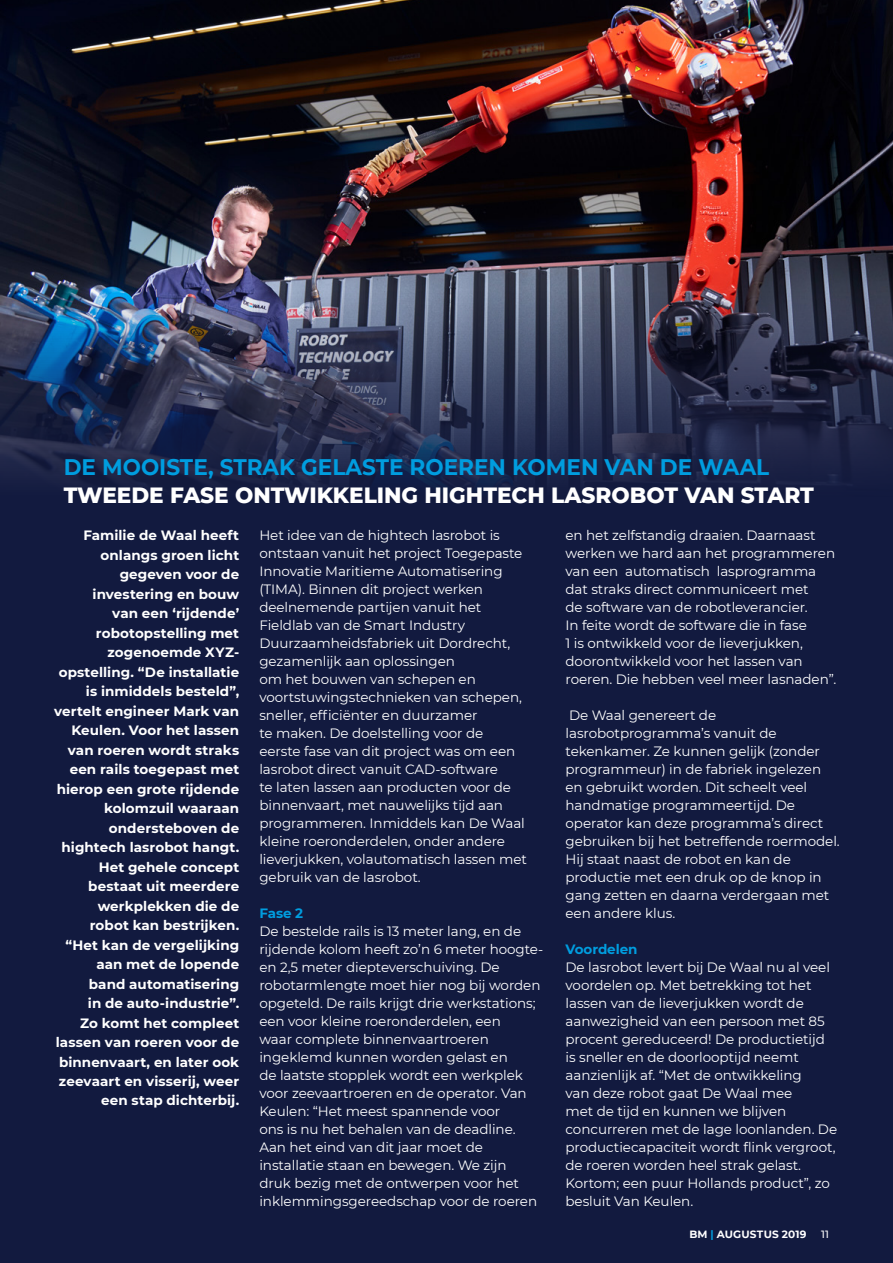
<style>
.page{position:relative;width:893px;height:1263px;background:#121a3f}
.page>*{position:absolute;margin:0;border:0;box-sizing:border-box;transform-origin:0 0}
.t1{font:800 22.5px "Montserrat";color:#fff;scale:.96 1}
.t2{font:700 22.5px "Montserrat";color:#009ddf;scale:.96 1}
.t3{font:13.5px/18px "Montserrat";letter-spacing:-.005em;color:#fff}
.t4{font:700 13.5px/19.5px "Montserrat";letter-spacing:.005em;color:#fff;text-align:right}
.t5{font:700 13.5px "Montserrat";letter-spacing:-.005em;color:#009ddf}
.t6{font:700 10.5px "Montserrat";letter-spacing:.02em;color:#fff}
.t7{font:500 10.5px "Montserrat";color:#fff}
.s1{color:#009ddf}
</style>
<div class="page">
<img style="left:0;top:0;width:893px;height:487px">
<h1 class="t2" style="left:64px;top:450px;width:736px">DE MOOISTE, STRAK GELASTE ROEREN KOMEN VAN DE WAAL</h1>
<h1 class="t1" style="left:64px;top:479px;width:783px">TWEEDE FASE ONTWIKKELING HIGHTECH LASROBOT VAN START</h1>
<p class="t3" style="left:259px;top:526px;width:269px">Het idee van de hightech lasrobot is ontstaan vanuit het project Toegepaste Innovatie Maritieme Automatisering (TIMA). Binnen dit project werken deelnemende partijen vanuit het Fieldlab van de Smart Industry Duurzaamheidsfabriek uit Dordrecht, gezamenlijk aan oplossingen<br>om het bouwen van schepen en voortstuwingstechnieken van schepen, sneller, efficiënter en duurzamer<br>te maken. De doelstelling voor de eerste fase van dit project was om een lasrobot direct vanuit CAD-software<br>te laten lassen aan producten voor de binnenvaart, met nauwelijks tijd aan programmeren. Inmiddels kan De Waal kleine roeronderdelen, onder andere lieverjukken, volautomatisch lassen met gebruik van de lasrobot.</p>
<p class="t5" style="left:259px;top:903px;width:45px">Fase 2</p>
<p class="t3" style="left:259px;top:922px;width:285px">De bestelde rails is 13 meter lang, en de rijdende kolom heeft zo’n 6 meter hoogte&shy;en 2,5 meter diepteverschuiving. De robotarmlengte moet hier nog bij worden opgeteld. De rails krijgt drie werkstations; een voor kleine roeronderdelen, een<br>waar complete binnenvaartroeren ingeklemd kunnen worden gelast en<br>de laatste stopplek wordt een werkplek voor zeevaartroeren en de operator. Van Keulen: “Het meest spannende voor<br>ons is nu het behalen van de deadline.<br>Aan het eind van dit jaar moet de installatie staan en bewegen. We zijn<br>druk bezig met de ontwerpen voor het inklemmingsgereedschap voor de roeren</p>
<p class="t4" style="left:54px;top:525px;width:186px">Familie de Waal heeft onlangs groen licht gegeven voor de investering en bouw<br>van een ‘rijdende’ robotopstelling met zogenoemde XYZ&shy;opstelling. “De installatie is inmiddels besteld”, vertelt engineer Mark van<br>Keulen. Voor het lassen van roeren wordt straks een rails toegepast met hierop een grote rijdende kolomzuil waaraan ondersteboven de hightech lasrobot hangt.<br>Het gehele concept bestaat uit meerdere werkplekken die de<br>robot kan bestrijken. “Het kan de vergelijking aan met de lopende<br>band automatisering<br>in de auto-industrie”.<br>Zo komt het compleet lassen van roeren voor de binnenvaart, en later ook zeevaart en visserij, weer een stap dichterbij.</p>
<p class="t3" style="left:566px;top:526px;width:272px">en het zelfstandig draaien. Daarnaast werken we hard aan het programmeren van een automatisch lasprogramma dat straks direct communiceert met<br>de software van de robotleverancier.<br>In feite wordt de software die in fase<br>1 is ontwikkeld voor de lieverjukken, doorontwikkeld voor het lassen van roeren. Die hebben veel meer lasnaden”.</p>
<p class="t3" style="left:566px;top:706px;width:276px">De Waal genereert de lasrobotprogramma’s vanuit de tekenkamer. Ze kunnen gelijk (zonder programmeur) in de fabriek ingelezen en gebruikt worden. Dit scheelt veel handmatige programmeertijd. De operator kan deze programma’s direct gebruiken bij het betreffende roermodel.<br>Hij staat naast de robot en kan de productie met een druk op de knop in gang zetten en daarna verdergaan met een andere klus.</p>
<p class="t5" style="left:566px;top:939px;width:73px">Voordelen</p>
<p class="t3" style="left:566px;top:957px;width:273px">De lasrobot levert bij De Waal nu al veel voordelen op. Met betrekking tot het lassen van de lieverjukken wordt de aanwezigheid van een persoon met 85 procent gereduceerd! De productietijd is sneller en de doorlooptijd neemt aanzienlijk af. “Met de ontwikkeling<br>van deze robot gaat De Waal mee<br>met de tijd en kunnen we blijven concurreren met de lage loonlanden. De productiecapaciteit wordt flink vergroot, de roeren worden heel strak gelast.<br>Kortom; een puur Hollands product”, zo besluit Van Keulen.</p>
<p class="t6" style="left:689px;top:1227px;width:119px">BM <span class="s1">|</span> AUGUSTUS 2019</p>
<p class="t7" style="left:821px;top:1227px;width:10px">11</p>
</div>
